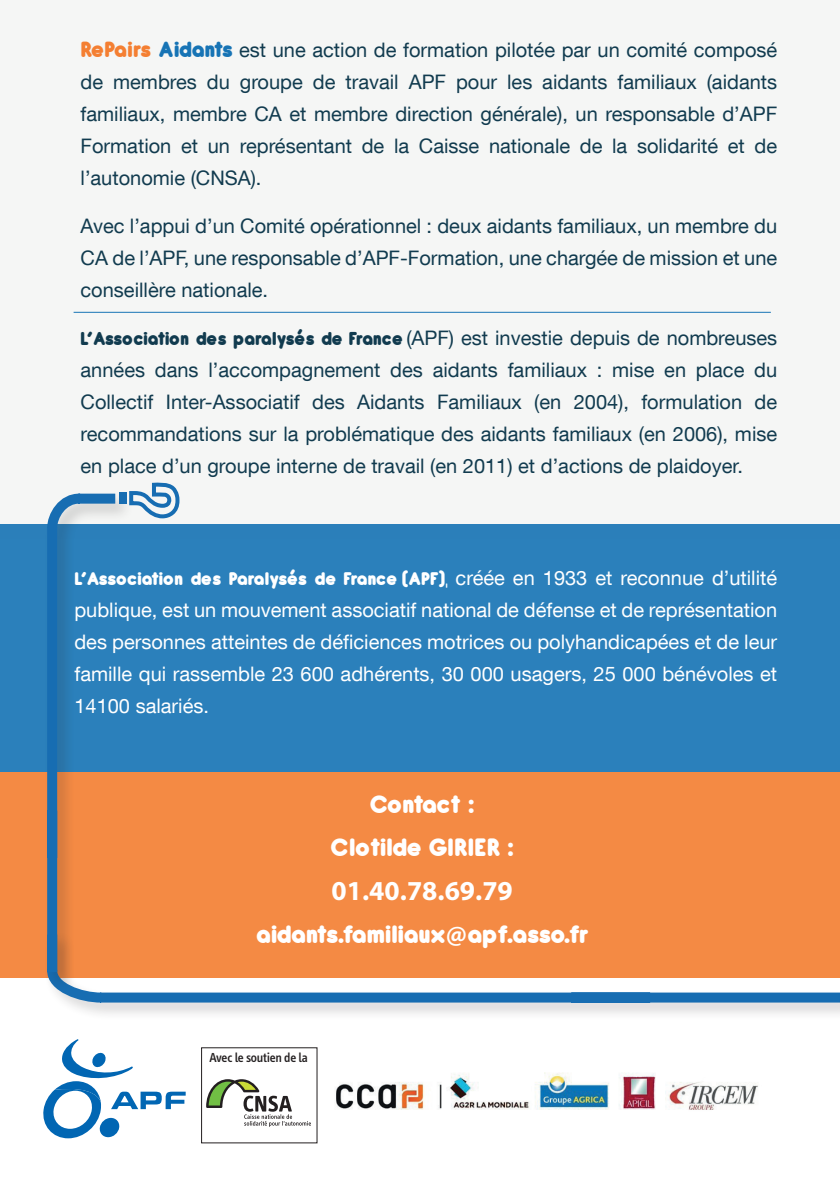
<style>
.page{position:relative;width:840px;height:1191px;background:#fff}
.page>*{position:absolute;margin:0;border:0;box-sizing:border-box;transform-origin:0 0}
.t1{font:800 27.4px/43.4px "Antipasto";letter-spacing:-.03em;color:#fff;text-align:center}
.t2{font:700 27.4px "Myriad Pro";color:#fff}
.t3{font:20px/32px "Helvetica Neue LT Com";color:#113b4f;text-align:justify}
.t4{font:20px/32px "Helvetica Neue LT Com";color:#fff;text-align:justify}
.t5{font:800 20px "Antipasto";letter-spacing:-.04em;color:#fff}
.t6{font:500 13.4px "Info Text";letter-spacing:-.02em;color:#231f20}
.s1{font-family:"Antipasto";font-weight:800;font-size:24px;color:#f47f32}
.s2{font-family:"Antipasto";font-weight:800;font-size:24px;color:#1774b5}
.s3{font-family:"Antipasto";font-weight:800;font-size:20.4px}
.s4{font-weight:400}
.s5{font-family:"Helvetica Neue LT Com";font-weight:400}
.s6{font-family:"Myriad Pro";font-weight:700}
</style>
<div class="page">
<div style="left:0;top:0;width:839px;height:539px;background:#f5f6f5"></div>
<div style="left:0;top:525px;width:839px;height:247px;background:#2b80bb"></div>
<div style="left:0;top:772px;width:839px;height:205px;background:#f48a44"></div>
<div style="left:44px;top:931px;width:795px;height:90px;background:#231f20;opacity:.2"></div>
<svg style="left:44px;top:931px;width:795px;height:76px"></svg>
<div style="left:44px;top:490px;width:90px;height:501px;background:#231f20;opacity:.2"></div>
<svg style="left:42px;top:490px;width:83px;height:492px"></svg>
<svg style="left:127px;top:482px;width:53px;height:39px"></svg>
<div style="left:119px;top:492px;width:7px;height:12px;background:#176db2"></div>
<svg style="left:829px;top:987px;width:10px;height:34px"></svg>
<hr style="left:74px;top:312px;width:696px;height:1px;background:#1774b5">
<svg style="left:43px;top:1039px;width:142px;height:99px"></svg>
<img style="left:312px;top:1047px;width:446px;height:97px">
<svg style="left:206px;top:1079px;width:105px;height:47px"></svg>
<p class="t3" style="left:80px;top:33px;width:697px"><span class="s1">RePairs</span> <span class="s2">Aidants</span> est une action de formation pilotée par un comité composé de membres du groupe de travail APF pour les aidants familiaux (aidants familiaux, membre CA et membre direction générale), un responsable d’APF Formation et un représentant de la Caisse nationale de la solidarité et de l’autonomie (CNSA).</p>
<p class="t3" style="left:80px;top:209px;width:697px">Avec l’appui d’un Comité opérationnel : deux aidants familiaux, un membre du CA de l’APF, une responsable d’APF-Formation, une chargée de mission et une conseillère nationale.</p>
<p class="t3" style="left:80px;top:321px;width:697px"><span class="s3">L’Association des paralysés de France</span> (APF) est investie depuis de nombreuses années dans l’accompagnement des aidants familiaux : mise en place du Collectif Inter-Associatif des Aidants Familiaux (en 2004), formulation de recommandations sur la problématique des aidants familiaux (en 2006), mise en place d’un groupe interne de travail (en 2011) et d’actions de plaidoyer.</p>
<p class="t5" style="left:74px;top:562px;width:704px">L’Association des Paralysés de France (APF)<span class="s4">,</span> <span class="s5">créée en 1933 et reconnue d’utilité</span></p>
<p class="t4" style="left:74px;top:593px;width:704px">publique, est un mouvement associatif national de défense et de représentation des personnes atteintes de déficiences motrices ou polyhandicapées et de leur famille qui rassemble 23 600 adhérents, 30 000 usagers, 25 000 bénévoles et 14100 salariés.</p>
<h1 class="t1" style="left:330px;top:780px;width:185px">Contact :<br>Clotilde GIRIER :</h1>
<h1 class="t2" style="left:331px;top:872px;width:182px">01.40.78.69.79</h1>
<h1 class="t1" style="left:255px;top:910px;width:334px">aidants.familiaux<span class="s6">@</span>apf.asso.fr</h1>
<p class="t6" style="left:209px;top:1050px;width:100px">Avec le soutien de la</p>
</div>
